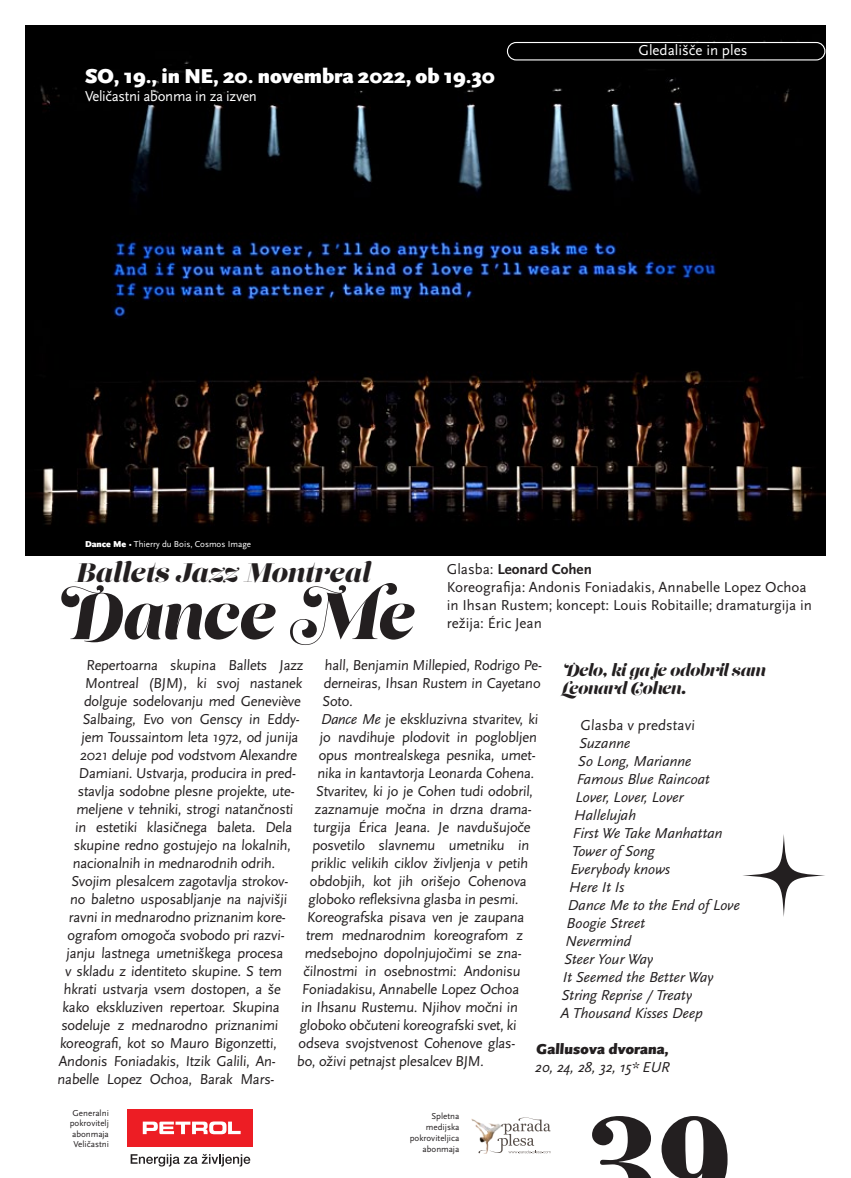
<style>
.page{position:relative;width:851px;height:1178px;background:#fff}
.page>*{position:absolute;margin:0;border:0;box-sizing:border-box;transform-origin:0 0}
.t1{font:700 150.3px "Bodoni";color:#231f20}
.t2{font:66.45px "Lust Script";color:#231f20}
.t3{font:italic 26.7px "Lust";color:#231f20}
.t4{font:900 21px "Scala Sans Pro";color:#fff}
.t5{font:16.5px/18px "Lust Script Fine";letter-spacing:-.005em;color:#231f20}
.t6{font:15px/18px "Scala Sans Pro";color:#231f20}
.t7{font:italic 15px "Scala Sans Pro";color:#231f20}
.t8{font:15px "Scala Sans Pro";letter-spacing:-.02em;color:#fff}
.t9{font:900 15px "Scala Sans Pro";color:#231f20}
.t10{font:15px "Scala Sans Pro";color:#fff}
.t11{font:9px/10.8px "Scala Sans Pro";color:#231f20;text-align:right}
.t12{font:9px "Scala Sans Pro";color:#fff}
.s1{font-weight:900}
.s2{font-weight:700}
.s3{font-style:italic}
</style>
<div class="page">
<img style="left:26px;top:26px;width:799px;height:530px">
<div style="left:507px;top:42px;width:318px;height:18px;border:1px solid #fff;border-radius:9px"></div>
<img style="left:471px;top:1119px;width:7px;height:9px">
<svg style="left:478px;top:1117px;width:72px;height:37px"></svg>
<div style="left:128px;top:1109px;width:125px;height:37px;background:#ed1d24"></div>
<svg style="left:143px;top:1121px;width:97px;height:13px"></svg>
<svg style="left:131px;top:1154px;width:119px;height:12px"></svg>
<svg style="left:742px;top:834px;width:83px;height:83px"></svg>
<h3 class="t4" style="left:85px;top:64px;width:411px">SO, 19., in NE, 20. novembra 2022, ob 19.30</h3>
<p class="t8" style="left:85px;top:87px;width:173px">Veličastni abonma in za izven</p>
<p class="t10" style="left:638px;top:42px;width:111px">Gledališče in ples</p>
<p class="t12" style="left:85px;top:539px;width:167px"><span class="s1">Dance Me</span> • Thierry du Bois, Cosmos Image</p>
<h2 class="t2" style="left:57px;top:574px;width:359px">Dance Me</h2>
<h3 class="t3" style="left:75px;top:556px;width:296px">Ballets Jazz Montreal</h3>
<p class="t6" style="left:446px;top:560px;width:367px">Glasba: <span class="s2">Leonard Cohen<br></span>Koreografija: Andonis Foniadakis, Annabelle Lopez Ochoa in Ihsan Rustem; koncept: Louis Robitaille; dramaturgija in režija: Éric Jean</p>
<p class="t6" style="left:86px;top:656px;width:220px">Repertoarna skupina Ballets Jazz</p>
<p class="t6" style="left:85px;top:674px;width:220px">Montreal (BJM), ki svoj nastanek</p>
<p class="t6" style="left:84px;top:692px;width:220px">dolguje sodelovanju med Geneviève</p>
<p class="t6" style="left:82px;top:710px;width:220px">Salbaing, Evo von Genscy in Eddy-</p>
<p class="t6" style="left:81px;top:728px;width:220px">jem Toussaintom leta 1972, od junija</p>
<p class="t6" style="left:80px;top:746px;width:220px">2021 deluje pod vodstvom Alexandre</p>
<p class="t6" style="left:79px;top:764px;width:220px">Damiani. Ustvarja, producira in pred-</p>
<p class="t6" style="left:77px;top:782px;width:220px">stavlja sodobne plesne projekte, ute-</p>
<p class="t6" style="left:76px;top:800px;width:220px">meljene v tehniki, strogi natančnosti</p>
<p class="t6" style="left:75px;top:818px;width:220px">in estetiki klasičnega baleta. Dela</p>
<p class="t6" style="left:74px;top:836px;width:220px">skupine redno gostujejo na lokalnih,</p>
<p class="t6" style="left:72px;top:854px;width:205px">nacionalnih in mednarodnih odrih.</p>
<p class="t6" style="left:71px;top:872px;width:220px">Svojim plesalcem zagotavlja strokov-</p>
<p class="t6" style="left:70px;top:890px;width:220px">no baletno usposabljanje na najvišji</p>
<p class="t6" style="left:69px;top:908px;width:220px">ravni in mednarodno priznanim kore-</p>
<p class="t6" style="left:67px;top:926px;width:220px">ografom omogoča svobodo pri razvi-</p>
<p class="t6" style="left:66px;top:944px;width:220px">janju lastnega umetniškega procesa</p>
<p class="t6" style="left:65px;top:962px;width:220px">v skladu z identiteto skupine. S tem</p>
<p class="t6" style="left:63px;top:980px;width:220px">hkrati ustvarja vsem dostopen, a še</p>
<p class="t6" style="left:62px;top:998px;width:220px">kako ekskluziven repertoar. Skupina</p>
<p class="t6" style="left:61px;top:1016px;width:220px">sodeluje z mednarodno priznanimi</p>
<p class="t6" style="left:60px;top:1034px;width:220px">koreografi, kot so Mauro Bigonzetti,</p>
<p class="t6" style="left:58px;top:1052px;width:220px">Andonis Foniadakis, Itzik Galili, An-</p>
<p class="t6" style="left:57px;top:1070px;width:220px">nabelle Lopez Ochoa, Barak Mars-</p>
<p class="t6" style="left:324px;top:656px;width:220px">hall, Benjamin Millepied, Rodrigo Pe-</p>
<p class="t6" style="left:323px;top:674px;width:220px">derneiras, Ihsan Rustem in Cayetano</p>
<p class="t6" style="left:322px;top:692px;width:33px">Soto.</p>
<p class="t6" style="left:321px;top:710px;width:220px"><span class="s3">Dance Me</span> je ekskluzivna stvaritev, ki</p>
<p class="t6" style="left:319px;top:728px;width:220px">jo navdihuje plodovit in poglobljen</p>
<p class="t6" style="left:318px;top:746px;width:220px">opus montrealskega pesnika, umet-</p>
<p class="t6" style="left:317px;top:764px;width:220px">nika in kantavtorja Leonarda Cohena.</p>
<p class="t6" style="left:316px;top:782px;width:220px">Stvaritev, ki jo je Cohen tudi odobril,</p>
<p class="t6" style="left:314px;top:800px;width:220px">zaznamuje močna in drzna drama-</p>
<p class="t6" style="left:313px;top:818px;width:220px">turgija Érica Jeana. Je navdušujoče</p>
<p class="t6" style="left:312px;top:836px;width:220px">posvetilo slavnemu umetniku in</p>
<p class="t6" style="left:311px;top:854px;width:220px">priklic velikih ciklov življenja v petih</p>
<p class="t6" style="left:309px;top:872px;width:220px">obdobjih, kot jih orišejo Cohenova</p>
<p class="t6" style="left:308px;top:890px;width:213px">globoko refleksivna glasba in pesmi.</p>
<p class="t6" style="left:307px;top:908px;width:220px">Koreografska pisava ven je zaupana</p>
<p class="t6" style="left:306px;top:926px;width:220px">trem mednarodnim koreografom z</p>
<p class="t6" style="left:304px;top:944px;width:220px">medsebojno dopolnjujočimi se zna-</p>
<p class="t6" style="left:303px;top:962px;width:220px">čilnostmi in osebnostmi: Andonisu</p>
<p class="t6" style="left:302px;top:980px;width:220px">Foniadakisu, Annabelle Lopez Ochoa</p>
<p class="t6" style="left:300px;top:998px;width:220px">in Ihsanu Rustemu. Njihov močni in</p>
<p class="t6" style="left:299px;top:1016px;width:220px">globoko občuteni koreografski svet, ki</p>
<p class="t6" style="left:298px;top:1034px;width:220px">odseva svojstvenost Cohenove glas-</p>
<p class="t6" style="left:297px;top:1052px;width:190px">bo, oživi petnajst plesalcev BJM.</p>
<p class="t5" style="left:561px;top:662px;width:207px">Delo, ki ga je odobril sam<br>Leonard Cohen.</p>
<p class="t6" style="left:580px;top:716px;width:117px">Glasba v predstavi</p>
<p class="t7" style="left:579px;top:734px;width:54px">Suzanne</p>
<p class="t7" style="left:577px;top:752px;width:116px">So Long, Marianne</p>
<p class="t7" style="left:576px;top:770px;width:136px">Famous Blue Raincoat</p>
<p class="t7" style="left:575px;top:788px;width:110px">Lover, Lover, Lover</p>
<p class="t7" style="left:573px;top:806px;width:65px">Hallelujah</p>
<p class="t7" style="left:572px;top:824px;width:152px">First We Take Manhattan</p>
<p class="t7" style="left:571px;top:842px;width:84px">Tower of Song</p>
<p class="t7" style="left:570px;top:860px;width:103px">Everybody knows</p>
<p class="t7" style="left:568px;top:878px;width:58px">Here It Is</p>
<p class="t7" style="left:567px;top:896px;width:175px">Dance Me to the End of Love</p>
<p class="t7" style="left:566px;top:914px;width:81px">Boogie Street</p>
<p class="t7" style="left:565px;top:932px;width:67px">Nevermind</p>
<p class="t7" style="left:563px;top:950px;width:92px">Steer Your Way</p>
<p class="t7" style="left:562px;top:968px;width:153px">It Seemed the Better Way</p>
<p class="t7" style="left:561px;top:986px;width:133px">String Reprise / Treaty</p>
<p class="t7" style="left:560px;top:1004px;width:144px">A Thousand Kisses Deep</p>
<p class="t9" style="left:536px;top:1040px;width:135px">Gallusova dvorana,</p>
<p class="t7" style="left:535px;top:1058px;width:137px">20, 24, 28, 32, 15* EUR</p>
<p class="t11" style="left:70px;top:1107px;width:41px;text-align:center">Generalni pokrovitelj abonmaja<br>Veličastni</p>
<p class="t11" style="left:409px;top:1111px;width:51px">Spletna medijska pokroviteljica abonmaja</p>
<h1 class="t1" style="left:584px;top:1076px;width:149px">39</h1>
</div>
